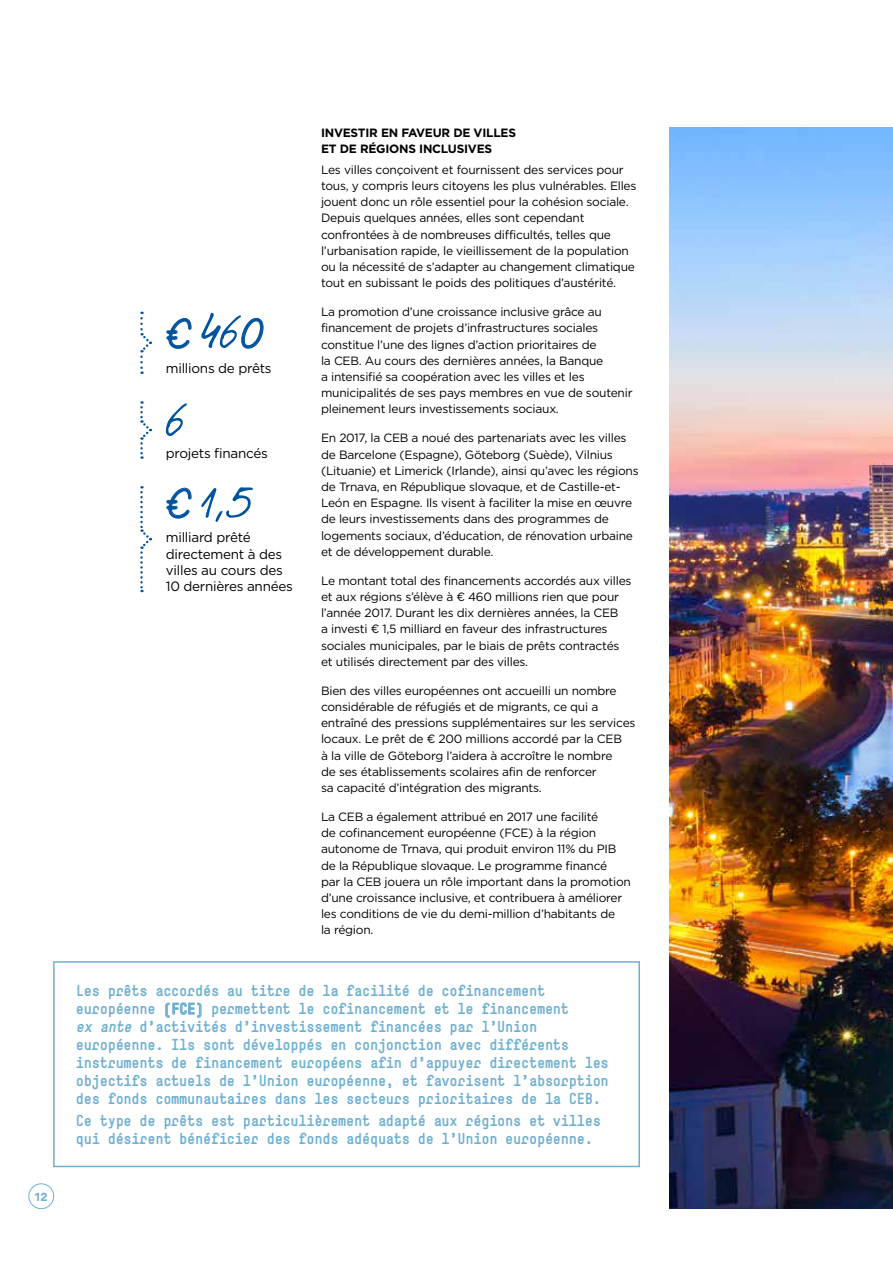
<style>
.page{position:relative;width:893px;height:1263px;background:#fff}
.page>*{position:absolute;margin:0;border:0;box-sizing:border-box;transform-origin:0 0}
.t1{font:42px "Lieto Me";color:#00539e}
.t2{font:15px/18px "Simple Bold Titling";letter-spacing:-.02em;color:#6fb0d2}
.t3{font:13.5px/16.2px "Gotham";letter-spacing:-.02em;color:#000}
.t4{font:12px/16.2px "Gotham";letter-spacing:-.02em;color:#000}
.t5{font:700 12px/16.2px "Gotham";letter-spacing:-.02em;color:#000}
.t6{font:700 10.5px "Gordita";color:#6fb0d2}
.s1{font-style:italic}
</style>
<div class="page">
<img style="left:670px;top:128px;width:223px;height:1081px">
<svg style="left:165px;top:1002px;width:36px;height:16px"></svg>
<div style="left:53px;top:961px;width:587px;height:206px;border:2px solid #6fb0d2"></div>
<svg style="left:166px;top:318px;width:26px;height:31px"></svg>
<svg style="left:201px;top:313px;width:63px;height:36px"></svg>
<svg style="left:166px;top:403px;width:21px;height:33px"></svg>
<svg style="left:166px;top:488px;width:26px;height:31px"></svg>
<svg style="left:201px;top:487px;width:52px;height:35px"></svg>
<svg style="left:140px;top:312px;width:12px;height:62px"></svg>
<svg style="left:140px;top:401px;width:12px;height:58px"></svg>
<svg style="left:140px;top:486px;width:12px;height:106px"></svg>
<div style="left:28px;top:1183px;width:26px;height:26px;border:1px solid #6fb0d2;border-radius:50%"></div>
<p class="t6" style="left:35px;top:1188px;width:14px">12</p>
<h1 class="t1" style="left:166px;top:309px;width:100px">€ 0</h1>
<p class="t3" style="left:166px;top:360px;width:107px">millions de prêts</p>
<p class="t3" style="left:166px;top:444px;width:104px">projets financés</p>
<h1 class="t1" style="left:166px;top:479px;width:28px">€</h1>
<p class="t3" style="left:166px;top:529px;width:129px">milliard prêté directement à des villes au cours des<br>10 dernières années</p>
<p class="t5" style="left:321px;top:125px;width:196px">INVESTIR EN FAVEUR DE VILLES<br>ET DE RÉGIONS INCLUSIVES</p>
<p class="t4" style="left:321px;top:161px;width:317px">Les villes conçoivent et fournissent des services pour tous, y compris leurs citoyens les plus vulnérables. Elles jouent donc un rôle essentiel pour la cohésion sociale.<br>Depuis quelques années, elles sont cependant confrontées à de nombreuses difficultés, telles que l’urbanisation rapide, le vieillissement de la population ou la nécessité de s’adapter au changement climatique tout en subissant le poids des politiques d’austérité.</p>
<p class="t4" style="left:321px;top:304px;width:313px">La promotion d’une croissance inclusive grâce au financement de projets d’infrastructures sociales constitue l’une des lignes d’action prioritaires de<br>la CEB. Au cours des dernières années, la Banque<br>a intensifié sa coopération avec les villes et les municipalités de ses pays membres en vue de soutenir pleinement leurs investissements sociaux.</p>
<p class="t4" style="left:321px;top:430px;width:319px">En 2017, la CEB a noué des partenariats avec les villes de Barcelone (Espagne), Göteborg (Suède), Vilnius (Lituanie) et Limerick (Irlande), ainsi qu’avec les régions de Trnava, en République slovaque, et de Castille-et-León en Espagne. Ils visent à faciliter la mise en œuvre de leurs investissements dans des programmes de logements sociaux, d’éducation, de rénovation urbaine et de développement durable.</p>
<p class="t4" style="left:321px;top:572px;width:312px">Le montant total des financements accordés aux villes et aux régions s’élève à € 460 millions rien que pour l’année 2017. Durant les dix dernières années, la CEB<br>a investi € 1,5 milliard en faveur des infrastructures sociales municipales, par le biais de prêts contractés et utilisés directement par des villes.</p>
<p class="t4" style="left:321px;top:682px;width:316px">Bien des villes européennes ont accueilli un nombre considérable de réfugiés et de migrants, ce qui a entraîné des pressions supplémentaires sur les services locaux. Le prêt de € 200 millions accordé par la CEB<br>à la ville de Göteborg l’aidera à accroître le nombre<br>de ses établissements scolaires afin de renforcer<br>sa capacité d’intégration des migrants.</p>
<p class="t4" style="left:321px;top:808px;width:311px">La CEB a également attribué en 2017 une facilité<br>de cofinancement européenne (FCE) à la région autonome de Trnava, qui produit environ 11% du PIB de la République slovaque. Le programme financé<br>par la CEB jouera un rôle important dans la promotion d’une croissance inclusive, et contribuera à améliorer les conditions de vie du demi-million d’habitants de<br>la région.</p>
<p class="t2" style="left:76px;top:981px;width:534px">Les prêts accordés au titre de la facilité de cofinancement européenne (FCE) permettent le cofinancement et le financement<br><span class="s1">ex ante</span> d’activités d’investissement financées par l’Union européenne. Ils sont développés en conjonction avec différents instruments de financement européens afin d’appuyer directement les objectifs actuels de l’Union européenne, et favorisent l’absorption des fonds communautaires dans les secteurs prioritaires de la CEB.</p>
<p class="t2" style="left:76px;top:1112px;width:526px">Ce type de prêts est particulièrement adapté aux régions et villes qui désirent bénéficier des fonds adéquats de l’Union européenne.</p>
</div>
